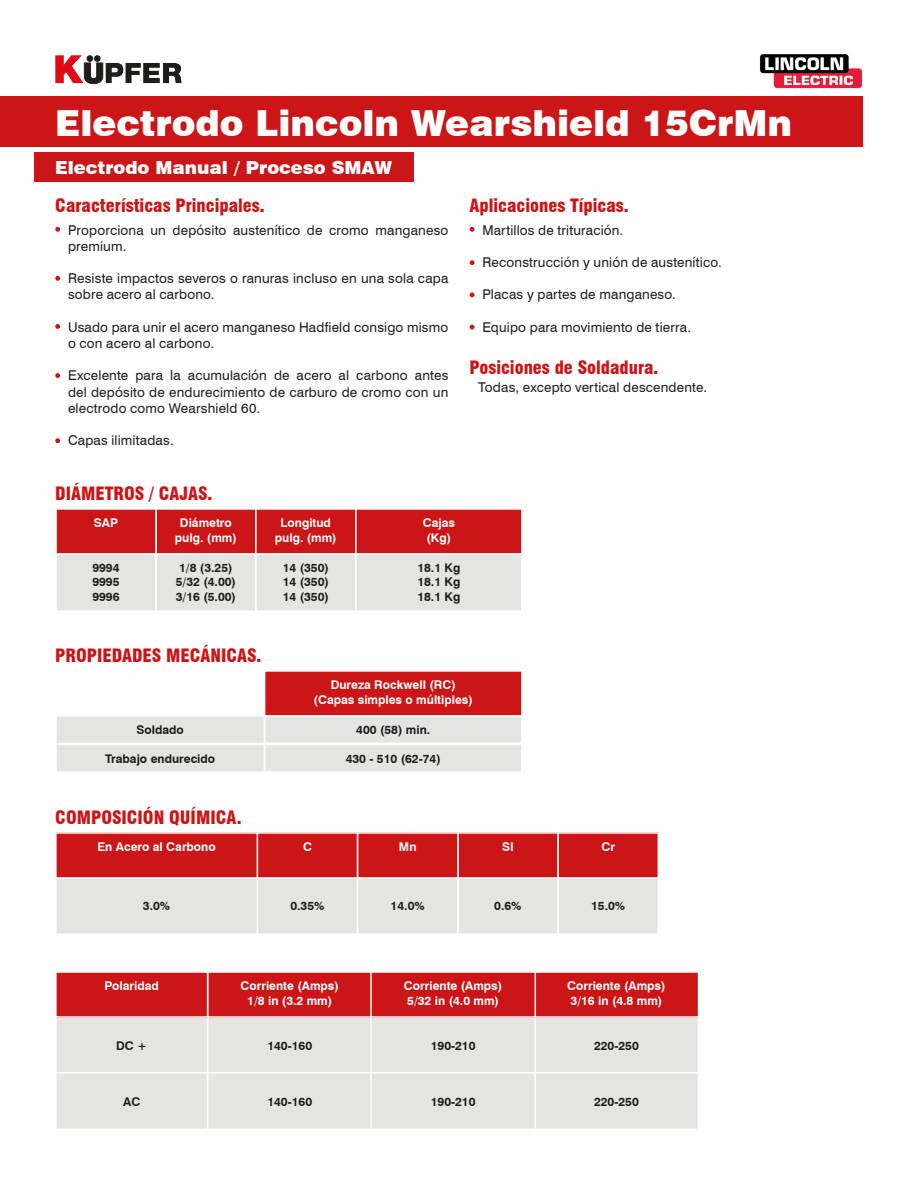
<style>
.page{position:relative;width:918px;height:1188px;background:#fff}
.page>*{position:absolute;margin:0;border:0;box-sizing:border-box;transform-origin:0 0}
.t1{font:900 36px "Swiss 721 BT";color:#fff}
.t2{font:900 condensed 18px "Swiss 721 BT";color:#cc1517}
.t3{font:900 18px "Swiss 721 BT";color:#fff}
.t4{font:13.5px/16.2px "Swiss 721 BT";letter-spacing:.015em;color:#1d1d1b}
.t5{font:700 12px/14.4px "Swiss 721 BT";color:#fff;text-align:center}
.t6{font:700 12px/14.4px "Swiss 721 BT";color:#1d1d1b;text-align:justify}
</style>
<div class="page">
<div style="left:0;top:97px;width:863px;height:50px;background:#cc1517"></div>
<svg style="left:55px;top:55px;width:127px;height:29px"></svg>
<img style="left:760px;top:54px;width:103px;height:35px">
<div style="left:34px;top:152px;width:379px;height:29px;background:#cc1517"></div>
<svg style="left:470px;top:227px;width:5px;height:5px"></svg>
<svg style="left:55px;top:227px;width:5px;height:5px"></svg>
<svg style="left:55px;top:276px;width:5px;height:5px"></svg>
<svg style="left:55px;top:324px;width:5px;height:5px"></svg>
<svg style="left:55px;top:373px;width:5px;height:5px"></svg>
<svg style="left:55px;top:438px;width:5px;height:5px"></svg>
<svg style="left:470px;top:260px;width:5px;height:5px"></svg>
<svg style="left:470px;top:292px;width:5px;height:5px"></svg>
<svg style="left:470px;top:325px;width:5px;height:5px"></svg>
<div style="left:156px;top:554px;width:100px;height:57px;background:#e4e4e3"></div>
<div style="left:155px;top:553px;width:102px;height:59px;border:2px solid #fff"></div>
<div style="left:56px;top:554px;width:100px;height:57px;background:#e4e4e3"></div>
<div style="left:55px;top:553px;width:102px;height:59px;border:2px solid #fff"></div>
<div style="left:256px;top:554px;width:100px;height:57px;background:#e4e4e3"></div>
<div style="left:255px;top:553px;width:102px;height:59px;border:2px solid #fff"></div>
<div style="left:356px;top:554px;width:166px;height:57px;background:#e4e4e3"></div>
<div style="left:355px;top:553px;width:168px;height:59px;border:2px solid #fff"></div>
<div style="left:156px;top:509px;width:100px;height:45px;background:#cc1517"></div>
<div style="left:155px;top:508px;width:102px;height:47px;border:2px solid #fff"></div>
<div style="left:56px;top:509px;width:100px;height:45px;background:#cc1517"></div>
<div style="left:55px;top:508px;width:102px;height:47px;border:2px solid #fff"></div>
<div style="left:256px;top:509px;width:100px;height:45px;background:#cc1517"></div>
<div style="left:255px;top:508px;width:102px;height:47px;border:2px solid #fff"></div>
<div style="left:356px;top:509px;width:166px;height:45px;background:#cc1517"></div>
<div style="left:355px;top:508px;width:168px;height:47px;border:2px solid #fff"></div>
<div style="left:265px;top:716px;width:257px;height:27px;background:#e4e4e3"></div>
<div style="left:264px;top:715px;width:259px;height:29px;border:2px solid #fff"></div>
<div style="left:265px;top:744px;width:257px;height:28px;background:#e4e4e3"></div>
<div style="left:264px;top:744px;width:259px;height:29px;border:2px solid #fff"></div>
<div style="left:56px;top:716px;width:208px;height:27px;background:#e4e4e3"></div>
<div style="left:55px;top:715px;width:210px;height:29px;border:2px solid #fff"></div>
<div style="left:56px;top:744px;width:208px;height:28px;background:#e4e4e3"></div>
<div style="left:55px;top:744px;width:210px;height:29px;border:2px solid #fff"></div>
<div style="left:265px;top:671px;width:257px;height:45px;background:#cc1517"></div>
<div style="left:264px;top:670px;width:259px;height:47px;border:2px solid #fff"></div>
<div style="left:257px;top:878px;width:101px;height:56px;background:#e4e4e3"></div>
<div style="left:257px;top:877px;width:101px;height:58px;border:2px solid #fff"></div>
<div style="left:208px;top:1017px;width:164px;height:56px;background:#e4e4e3"></div>
<div style="left:207px;top:1016px;width:166px;height:58px;border:2px solid #fff"></div>
<div style="left:208px;top:1073px;width:164px;height:56px;background:#e4e4e3"></div>
<div style="left:207px;top:1072px;width:166px;height:58px;border:2px solid #fff"></div>
<div style="left:56px;top:878px;width:201px;height:56px;background:#e4e4e3"></div>
<div style="left:55px;top:877px;width:203px;height:58px;border:2px solid #fff"></div>
<div style="left:56px;top:1017px;width:152px;height:56px;background:#e4e4e3"></div>
<div style="left:55px;top:1016px;width:153px;height:58px;border:2px solid #fff"></div>
<div style="left:56px;top:1073px;width:152px;height:56px;background:#e4e4e3"></div>
<div style="left:55px;top:1072px;width:153px;height:58px;border:2px solid #fff"></div>
<div style="left:458px;top:878px;width:100px;height:56px;background:#e4e4e3"></div>
<div style="left:457px;top:877px;width:102px;height:58px;border:2px solid #fff"></div>
<div style="left:534px;top:1017px;width:165px;height:56px;background:#e4e4e3"></div>
<div style="left:534px;top:1016px;width:165px;height:58px;border:2px solid #fff"></div>
<div style="left:534px;top:1073px;width:165px;height:56px;background:#e4e4e3"></div>
<div style="left:534px;top:1072px;width:165px;height:58px;border:2px solid #fff"></div>
<div style="left:358px;top:878px;width:100px;height:56px;background:#e4e4e3"></div>
<div style="left:357px;top:877px;width:102px;height:58px;border:2px solid #fff"></div>
<div style="left:371px;top:1017px;width:164px;height:56px;background:#e4e4e3"></div>
<div style="left:370px;top:1016px;width:166px;height:58px;border:2px solid #fff"></div>
<div style="left:371px;top:1073px;width:164px;height:56px;background:#e4e4e3"></div>
<div style="left:370px;top:1072px;width:166px;height:58px;border:2px solid #fff"></div>
<div style="left:558px;top:878px;width:100px;height:56px;background:#e4e4e3"></div>
<div style="left:557px;top:877px;width:102px;height:58px;border:2px solid #fff"></div>
<div style="left:257px;top:833px;width:101px;height:45px;background:#cc1517"></div>
<div style="left:257px;top:832px;width:101px;height:47px;border:2px solid #fff"></div>
<div style="left:208px;top:972px;width:164px;height:45px;background:#cc1517"></div>
<div style="left:207px;top:971px;width:166px;height:47px;border:2px solid #fff"></div>
<div style="left:56px;top:833px;width:201px;height:45px;background:#cc1517"></div>
<div style="left:55px;top:832px;width:203px;height:47px;border:2px solid #fff"></div>
<div style="left:56px;top:972px;width:152px;height:45px;background:#cc1517"></div>
<div style="left:55px;top:971px;width:153px;height:47px;border:2px solid #fff"></div>
<div style="left:458px;top:833px;width:100px;height:45px;background:#cc1517"></div>
<div style="left:457px;top:832px;width:102px;height:47px;border:2px solid #fff"></div>
<div style="left:534px;top:972px;width:165px;height:45px;background:#cc1517"></div>
<div style="left:534px;top:971px;width:165px;height:47px;border:2px solid #fff"></div>
<div style="left:358px;top:833px;width:100px;height:45px;background:#cc1517"></div>
<div style="left:357px;top:832px;width:102px;height:47px;border:2px solid #fff"></div>
<div style="left:371px;top:972px;width:164px;height:45px;background:#cc1517"></div>
<div style="left:370px;top:971px;width:166px;height:47px;border:2px solid #fff"></div>
<div style="left:558px;top:833px;width:100px;height:45px;background:#cc1517"></div>
<div style="left:557px;top:832px;width:102px;height:47px;border:2px solid #fff"></div>
<h1 class="t1" style="left:55px;top:101px;width:738px">Electrodo Lincoln Wearshield 15CrMn</h1>
<h2 class="t3" style="left:55px;top:156px;width:338px">Electrodo Manual / Proceso SMAW</h2>
<h2 class="t2" style="left:55px;top:194px;width:211px">Características Principales.</h2>
<h2 class="t2" style="left:470px;top:194px;width:161px">Aplicaciones Típicas.</h2>
<p class="t4" style="left:68px;top:222px;width:382px">Proporciona un depósito austenítico de cromo manganeso premium.</p>
<p class="t4" style="left:68px;top:270px;width:382px">Resiste impactos severos o ranuras incluso en una sola capa sobre acero al carbono.</p>
<p class="t4" style="left:68px;top:319px;width:382px">Usado para unir el acero manganeso Hadfield consigo mismo o con acero al carbono.</p>
<p class="t4" style="left:68px;top:367px;width:382px;text-align:justify">Excelente para la acumulación de acero al carbono antes del depósito de endurecimiento de carburo de cromo con un electrodo como Wearshield 60.</p>
<p class="t4" style="left:68px;top:432px;width:107px">Capas ilimitadas.</p>
<p class="t4" style="left:482px;top:222px;width:142px">Martillos de trituración.</p>
<p class="t4" style="left:482px;top:254px;width:241px">Reconstrucción y unión de austenítico.</p>
<p class="t4" style="left:482px;top:286px;width:195px">Placas y partes de manganeso.</p>
<p class="t4" style="left:482px;top:319px;width:210px">Equipo para movimiento de tierra.</p>
<h2 class="t2" style="left:470px;top:356px;width:190px">Posiciones de Soldadura.</h2>
<p class="t4" style="left:478px;top:379px;width:231px">Todas, excepto vertical descendente.</p>
<h2 class="t2" style="left:55px;top:482px;width:159px">DIÁMETROS / CAJAS.</h2>
<p class="t5" style="left:175px;top:516px;width:63px">Diámetro pulg. (mm)</p>
<p class="t5" style="left:94px;top:516px;width:26px">SAP</p>
<p class="t5" style="left:275px;top:516px;width:63px">Longitud pulg. (mm)</p>
<p class="t5" style="left:423px;top:516px;width:34px">Cajas (Kg)</p>
<p class="t6" style="left:176px;top:560px;width:62px;text-align:left">1/8 (3.25)<br>5/32 (4.00)<br>3/16 (5.00)</p>
<p class="t6" style="left:92px;top:560px;width:29px">9994<br>9995<br>9996</p>
<p class="t6" style="left:283px;top:560px;width:48px">14 (350)<br>14 (350)<br>14 (350)</p>
<p class="t6" style="left:417px;top:560px;width:44px">18.1 Kg 18.1 Kg 18.1 Kg</p>
<h2 class="t2" style="left:55px;top:644px;width:208px">PROPIEDADES MECÁNICAS.</h2>
<p class="t5" style="left:314px;top:678px;width:161px">Dureza Rockwell (RC) (Capas simples o múltiples)</p>
<p class="t6" style="left:137px;top:723px;width:49px">Soldado</p>
<p class="t6" style="left:105px;top:751px;width:112px">Trabajo endurecido</p>
<p class="t6" style="left:356px;top:722px;width:76px">400 (58) min.</p>
<p class="t6" style="left:346px;top:751px;width:97px">430 - 510 (62-74)</p>
<h2 class="t2" style="left:55px;top:806px;width:188px">COMPOSICIÓN QUÍMICA.</h2>
<p class="t5" style="left:97px;top:840px;width:120px">En Acero al Carbono</p>
<p class="t5" style="left:303px;top:840px;width:10px">C</p>
<p class="t5" style="left:399px;top:840px;width:19px">Mn</p>
<p class="t5" style="left:502px;top:840px;width:13px">SI</p>
<p class="t5" style="left:601px;top:840px;width:15px">Cr</p>
<p class="t6" style="left:143px;top:899px;width:29px">3.0%</p>
<p class="t6" style="left:290px;top:899px;width:36px">0.35%</p>
<p class="t6" style="left:391px;top:899px;width:36px">14.0%</p>
<p class="t6" style="left:494px;top:899px;width:29px">0.6%</p>
<p class="t6" style="left:591px;top:899px;width:36px">15.0%</p>
<p class="t5" style="left:104px;top:979px;width:56px">Polaridad</p>
<p class="t5" style="left:241px;top:979px;width:100px">Corriente (Amps)<br>1/8 in (3.2 mm)</p>
<p class="t5" style="left:404px;top:979px;width:100px;text-align:left">Corriente (Amps)<br>5/32 in (4.0 mm)</p>
<p class="t5" style="left:567px;top:979px;width:100px;text-align:left">Corriente (Amps)<br>3/16 in (4.8 mm)</p>
<p class="t6" style="left:116px;top:1038px;width:33px">DC +</p>
<p class="t6" style="left:267px;top:1038px;width:46px">140-160</p>
<p class="t6" style="left:431px;top:1038px;width:46px">190-210</p>
<p class="t6" style="left:594px;top:1038px;width:46px">220-250</p>
<p class="t6" style="left:123px;top:1094px;width:19px">AC</p>
<p class="t6" style="left:267px;top:1094px;width:46px">140-160</p>
<p class="t6" style="left:431px;top:1094px;width:46px">190-210</p>
<p class="t6" style="left:594px;top:1094px;width:46px">220-250</p>
</div>
